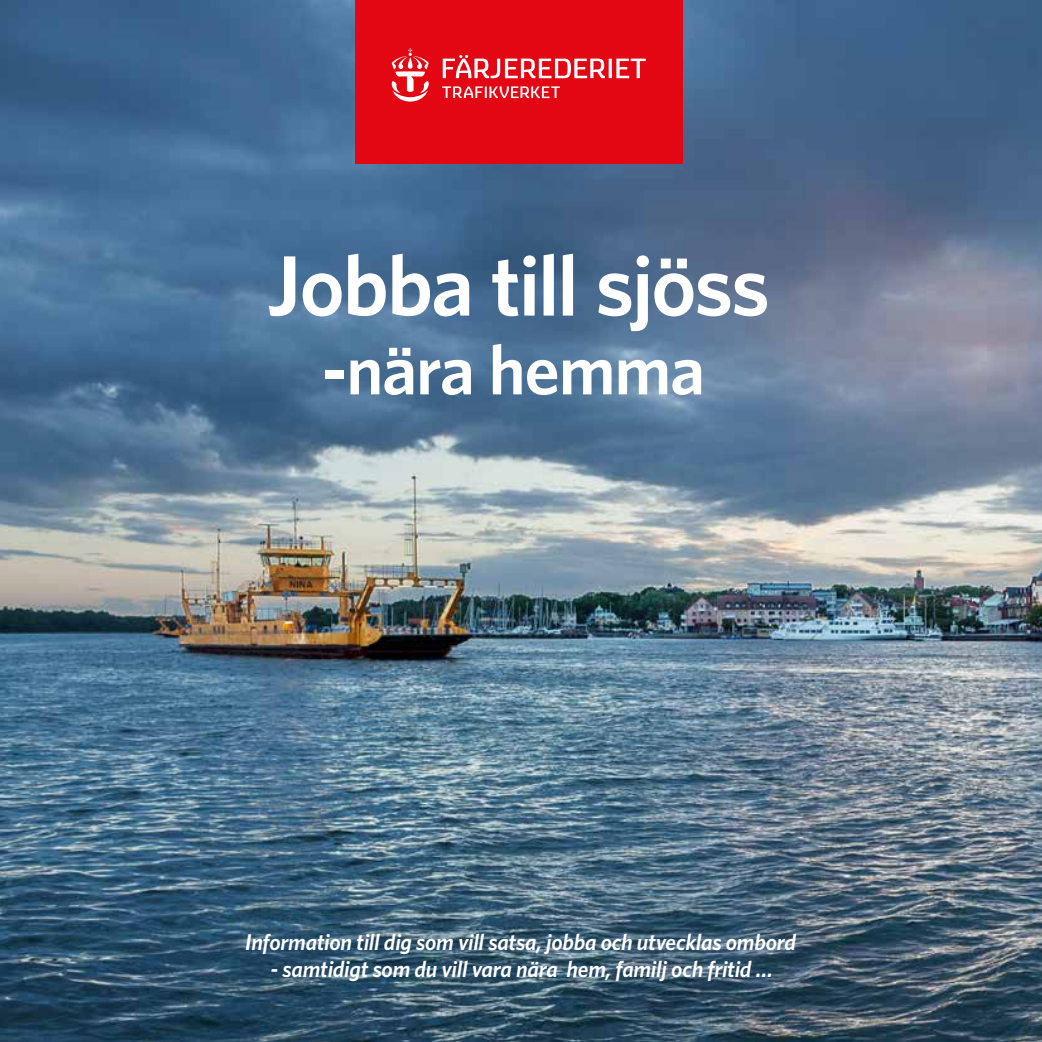
<style>
.page{position:relative;width:1042px;height:1042px;background:#fff}
.page>*{position:absolute;margin:0;border:0;box-sizing:border-box;transform-origin:0 0}
.t1{font:600 85.75px "Whitney";letter-spacing:-.025em;color:#fff}
.t2{font:600 70px "Whitney";letter-spacing:-.02em;color:#fff}
.t3{font:italic 600 22.75px "Whitney";letter-spacing:-.01em;color:#fff}
</style>
<div class="page">
<img style="left:0;top:0;width:1042px;height:1042px">
<div style="left:355px;top:0;width:327px;height:164px;background:#e30613"></div>
<svg style="left:391px;top:48px;width:38px;height:54px"></svg>
<svg style="left:443px;top:55px;width:203px;height:23px"></svg>
<svg style="left:442px;top:86px;width:118px;height:12px"></svg>
<h1 class="t1" style="left:267px;top:229px;width:504px">Jobba till sjöss</h1>
<h2 class="t2" style="left:322px;top:323px;width:384px">-nära hemma</h2>
<p class="t3" style="left:245px;top:926px;width:552px">Information till dig som vill satsa, jobba och utvecklas ombord</p>
<p class="t3" style="left:271px;top:954px;width:504px">- samtidigt som du vill vara nära hem, familj och fritid …</p>
</div>
